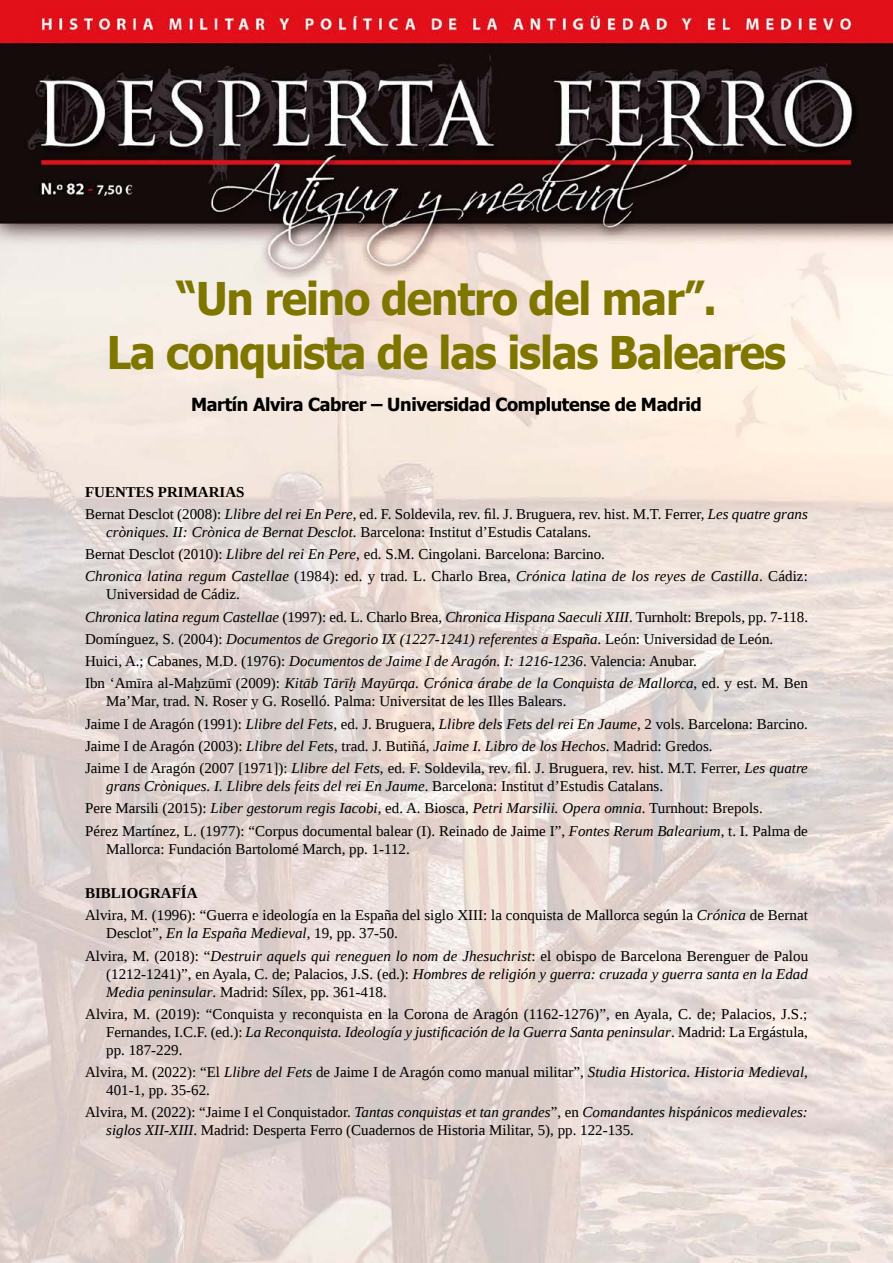
<style>
.page{position:relative;width:893px;height:1263px;background:#fff}
.page>*{position:absolute;margin:0;border:0;box-sizing:border-box;transform-origin:0 0}
.t1{font:700 45px/54px "Tahoma";letter-spacing:-.025em;color:#7f7600;text-align:center;scale:.95 1}
.t2{font:700 18px "Tahoma";letter-spacing:-.02em;color:#000}
.t3{font:15px/22.2px "Liberation Serif";color:#000}
.s1{font-weight:700}
.s2{font-style:italic}
.s3{font-family:"Times New Roman"}
.s4{font-family:"Times New Roman";font-style:italic}
</style>
<div class="page">
<img style="left:0;top:0;width:893px;height:1263px">
<h1 class="t1" style="left:107px;top:274px;width:717px">“Un reino dentro del mar”.<br>La conquista de las islas Baleares</h1>
<p class="t2" style="left:191px;top:396px;width:512px">Martín Alvira Cabrer – Universidad Complutense de Madrid</p>
<p class="t3" style="left:85px;top:480px;width:724px"><span class="s1">FUENTES PRIMARIAS<br></span>Bernat Desclot (2008): <span class="s2">Llibre del rei En Pere</span>, ed. F. Soldevila, rev. fil. J. Bruguera, rev. hist. M.T. Ferrer, <span class="s2">Les quatre grans</span></p>
<p class="t3" style="left:85px;top:522px;width:724px;text-indent:21px"><span class="s2">cròniques. II: Crònica de Bernat Desclot</span>. Barcelona: Institut d’Estudis Catalans.<br>Bernat Desclot (2010): <span class="s2">Llibre del rei En Pere</span>, ed. S.M. Cingolani. Barcelona: Barcino.<br><span class="s2">Chronica latina regum Castellae</span> (1984): ed. y trad. L. Charlo Brea, <span class="s2">Crónica latina de los reyes de Castilla</span>. Cádiz:</p>
<p class="t3" style="left:85px;top:583px;width:725px;text-indent:21px">Universidad de Cádiz.<br><span class="s2">Chronica latina regum Castellae</span> (1997): ed. L. Charlo Brea, <span class="s2">Chronica Hispana Saeculi XIII</span>. Turnholt: Brepols, pp. 7-118.<br>Domínguez, S. (2004): <span class="s2">Documentos de Gregorio IX (1227-1241) referentes a España</span>. León: Universidad de León.<br>Huici, A.; Cabanes, M.D. (1976): <span class="s2">Documentos de Jaime I de Aragón. I: 1216-1236</span>. Valencia: Anubar.<br>Ibn ‘Amīra al-Ma<span class="s3">ḫ</span>zūmī (2009): <span class="s2">Kitāb Tārī</span><span class="s4">ḫ</span> <span class="s2">Mayūrqa. Crónica árabe de la Conquista de Mallorca</span>, ed. y est. M. Ben</p>
<p class="t3" style="left:85px;top:690px;width:724px;text-indent:21px">Ma’Mar, trad. N. Roser y G. Roselló. Palma: Universitat de les Illes Balears.<br>Jaime I de Aragón (1991): <span class="s2">Llibre del Fets</span>, ed. J. Bruguera, <span class="s2">Llibre dels Fets del rei En Jaume</span>, 2 vols. Barcelona: Barcino.<br>Jaime I de Aragón (2003): <span class="s2">Llibre del Fets</span>, trad. J. Butiñá, <span class="s2">Jaime I. Libro de los Hechos</span>. Madrid: Gredos.<br>Jaime I de Aragón (2007 [1971]): <span class="s2">Llibre del Fets</span>, ed. F. Soldevila, rev. fil. J. Bruguera, rev. hist. M.T. Ferrer, <span class="s2">Les quatre</span></p>
<p class="t3" style="left:85px;top:776px;width:724px;text-indent:21px"><span class="s2">grans Cròniques. I. Llibre dels feits del rei En Jaume</span>. Barcelona: Institut d’Estudis Catalans.<br>Pere Marsili (2015): <span class="s2">Liber gestorum regis Iacobi</span>, ed. A. Biosca, <span class="s2">Petri Marsilii. Opera omnia</span>. Turnhout: Brepols.<br>Pérez Martínez, L. (1977): “Corpus documental balear (I). Reinado de Jaime I”, <span class="s2">Fontes Rerum Balearium</span>, t. I. Palma de</p>
<p class="t3" style="left:106px;top:837px;width:305px">Mallorca: Fundación Bartolomé March, pp. 1-112.</p>
<p class="t3" style="left:85px;top:882px;width:724px"><span class="s1">BIBLIOGRAFÍA<br></span>Alvira, M. (1996): “Guerra e ideología en la España del siglo XIII: la conquista de Mallorca según la <span class="s2">Crónica</span> de Bernat</p>
<p class="t3" style="left:85px;top:922px;width:725px;text-indent:21px">Desclot”, <span class="s2">En la España Medieval</span>, 19, pp. 37-50.<br>Alvira, M. (2018): “<span class="s2">Destruir aquels qui reneguen lo nom de Jhesuchrist</span>: el obispo de Barcelona Berenguer de Palou</p>
<p class="t3" style="left:106px;top:964px;width:703px;line-height:18px">(1212-1241)”, en Ayala, C. de; Palacios, J.S. (ed.): <span class="s2">Hombres de religión y guerra: cruzada y guerra santa en la Edad<br>Media peninsular</span>. Madrid: Sílex, pp. 361-418.</p>
<p class="t3" style="left:106px;top:1005px;width:703px;line-height:18px;text-align:justify;text-indent:-21px">Alvira, M. (2019): “Conquista y reconquista en la Corona de Aragón (1162-1276)”, en Ayala, C. de; Palacios, J.S.; Fernandes, I.C.F. (ed.): <span class="s2">La Reconquista. Ideología y justificación de la Guerra Santa peninsular</span>. Madrid: La Ergástula, pp. 187-229.</p>
<p class="t3" style="left:106px;top:1064px;width:703px;line-height:18px;text-indent:-21px">Alvira, M. (2022): “El <span class="s2">Llibre del Fets</span> de Jaime I de Aragón como manual militar”, <span class="s2">Studia Historica. Historia Medieval</span>,<br>401-1, pp. 35-62.</p>
<p class="t3" style="left:106px;top:1103px;width:703px;line-height:18px;text-indent:-21px">Alvira, M. (2022): “Jaime I el Conquistador. <span class="s2">Tantas conquistas et tan grandes</span>”, en <span class="s2">Comandantes hispánicos medievales: siglos XII-XIII</span>. Madrid: Desperta Ferro (Cuadernos de Historia Militar, 5), pp. 122-135.</p>
</div>
